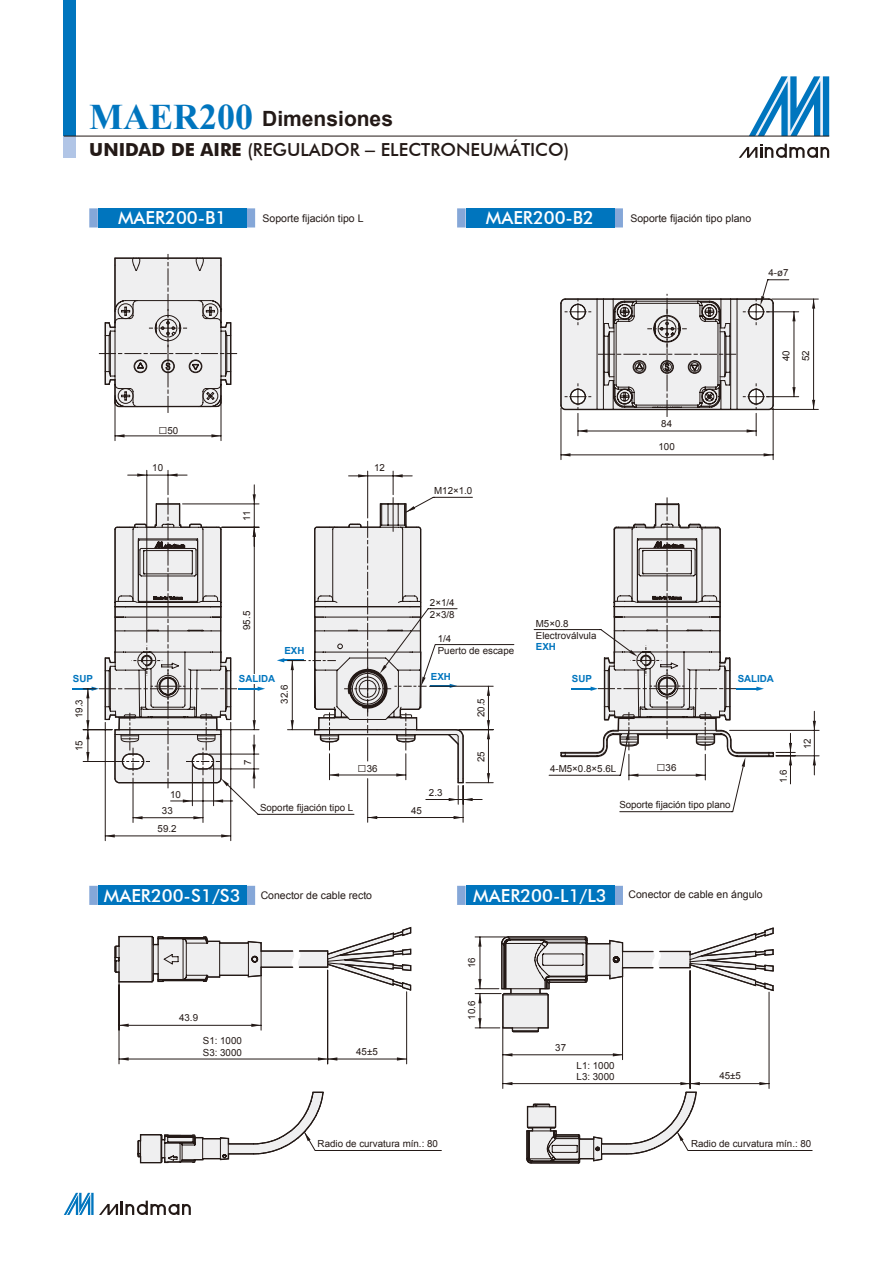
<style>
.page{position:relative;width:893px;height:1263px;background:#fff}
.page>*{position:absolute;margin:0;border:0;box-sizing:border-box;transform-origin:0 0}
.t1{font:700 21px "Arial";color:#231916}
.t2{font:500 18px "Futura BT";color:#fff}
.t3{font:500 18px "Futura BT";color:#231916}
.t4{font:10.5px "Arial";color:#231916}
.t5{font:9.75px "Arial";color:#231916}
.t6{font:700 9.75px "Arial";color:#0075be}
.s1{font-family:"Times New Roman";font-size:36px;color:#0075be}
.s2{font-weight:700}
.s3{font-family:"Arial";font-weight:400}
.s4{font-size:15px}
</style>
<div class="page">
<svg style="left:749px;top:76px;width:80px;height:60px"></svg>
<svg style="left:739px;top:144px;width:90px;height:14px"></svg>
<div style="left:64px;top:0;width:12px;height:136px;background:#0075be"></div>
<div style="left:64px;top:136px;width:12px;height:21px;background:#b1c5e6"></div>
<hr style="left:64px;top:136px;width:765px;height:1px;background:#231916">
<svg style="left:64px;top:1193px;width:127px;height:22px"></svg>
<hr style="left:863px;top:0;width:1px;height:1263px;background:#595857">
<svg style="left:560px;top:279px;width:259px;height:533px"></svg>
<svg style="left:560px;top:294px;width:214px;height:123px"></svg>
<svg style="left:747px;top:429px;width:9px;height:4px"></svg>
<svg style="left:578px;top:429px;width:9px;height:4px"></svg>
<svg style="left:764px;top:453px;width:9px;height:3px"></svg>
<svg style="left:561px;top:453px;width:9px;height:3px"></svg>
<svg style="left:792px;top:387px;width:4px;height:10px"></svg>
<svg style="left:792px;top:312px;width:4px;height:9px"></svg>
<svg style="left:812px;top:299px;width:3px;height:10px"></svg>
<svg style="left:812px;top:400px;width:3px;height:9px"></svg>
<svg style="left:789px;top:743px;width:3px;height:22px"></svg>
<svg style="left:813px;top:756px;width:3px;height:9px"></svg>
<svg style="left:813px;top:721px;width:3px;height:9px"></svg>
<svg style="left:89px;top:208px;width:166px;height:19px"></svg>
<div style="left:98px;top:208px;width:149px;height:19px;background:#0075be"></div>
<svg style="left:457px;top:208px;width:166px;height:19px"></svg>
<div style="left:466px;top:208px;width:148px;height:19px;background:#0075be"></div>
<svg style="left:89px;top:886px;width:166px;height:19px"></svg>
<div style="left:98px;top:886px;width:149px;height:19px;background:#0075be"></div>
<svg style="left:457px;top:886px;width:166px;height:19px"></svg>
<div style="left:466px;top:886px;width:148px;height:19px;background:#0075be"></div>
<svg style="left:119px;top:936px;width:694px;height:215px"></svg>
<svg style="left:137px;top:1091px;width:560px;height:73px"></svg>
<svg style="left:119px;top:1057px;width:10px;height:3px"></svg>
<svg style="left:318px;top:1057px;width:19px;height:3px"></svg>
<svg style="left:397px;top:1057px;width:10px;height:3px"></svg>
<svg style="left:478px;top:937px;width:3px;height:10px"></svg>
<svg style="left:478px;top:1018px;width:3px;height:10px"></svg>
<svg style="left:478px;top:979px;width:3px;height:24px"></svg>
<svg style="left:503px;top:1082px;width:9px;height:3px"></svg>
<svg style="left:680px;top:1082px;width:20px;height:3px"></svg>
<svg style="left:759px;top:1082px;width:10px;height:3px"></svg>
<svg style="left:119px;top:1024px;width:10px;height:3px"></svg>
<svg style="left:251px;top:1024px;width:10px;height:3px"></svg>
<svg style="left:503px;top:1053px;width:9px;height:3px"></svg>
<svg style="left:613px;top:1053px;width:10px;height:3px"></svg>
<svg style="left:114px;top:926px;width:298px;height:65px"></svg>
<svg style="left:501px;top:927px;width:273px;height:106px"></svg>
<svg style="left:104px;top:470px;width:410px;height:371px"></svg>
<svg style="left:393px;top:474px;width:10px;height:3px"></svg>
<svg style="left:358px;top:474px;width:10px;height:3px"></svg>
<svg style="left:487px;top:686px;width:3px;height:10px"></svg>
<svg style="left:105px;top:834px;width:10px;height:3px"></svg>
<svg style="left:221px;top:834px;width:10px;height:3px"></svg>
<svg style="left:487px;top:773px;width:3px;height:10px"></svg>
<svg style="left:487px;top:720px;width:3px;height:19px"></svg>
<svg style="left:449px;top:798px;width:24px;height:3px"></svg>
<svg style="left:133px;top:816px;width:10px;height:3px"></svg>
<svg style="left:193px;top:816px;width:10px;height:3px"></svg>
<svg style="left:183px;top:799px;width:9px;height:3px"></svg>
<svg style="left:214px;top:799px;width:9px;height:3px"></svg>
<svg style="left:368px;top:816px;width:9px;height:3px"></svg>
<svg style="left:454px;top:816px;width:9px;height:3px"></svg>
<svg style="left:277px;top:503px;width:187px;height:281px"></svg>
<svg style="left:534px;top:497px;width:230px;height:280px"></svg>
<svg style="left:72px;top:254px;width:193px;height:534px"></svg>
<div style="left:239px;top:674px;width:36px;height:10px;background:#fff"></div>
<p class="t1" style="left:89px;top:105px;width:305px"><span class="s1">MAER200</span> Dimensiones</p>
<p class="t3" style="left:89px;top:139px;width:481px"><span class="s2">UNIDAD DE AIRE</span> (REGULADOR <span class="s3">–</span> ELECTRONEUMÁTICO)</p>
<p class="t2" style="left:118px;top:207px;width:110px">MAER200-B1</p>
<p class="t4" style="left:263px;top:211px;width:102px">Soporte fijación tipo L</p>
<p class="t2" style="left:486px;top:207px;width:110px">MAER200-B2</p>
<p class="t4" style="left:630px;top:212px;width:122px">Soporte fijación tipo plano</p>
<p class="t5" style="left:768px;top:267px;width:22px">4-ø7</p>
<p class="t5" style="left:158px;top:424px;width:21px"><span class="s4">□</span>50</p>
<p class="t5" style="left:152px;top:461px;width:12px">10</p>
<p class="t5" style="left:240px;top:521px;width:12px;rotate:-90deg">11</p>
<p class="t5" style="left:374px;top:461px;width:12px">12</p>
<p class="t5" style="left:434px;top:484px;width:40px">M12×1.0</p>
<p class="t5" style="left:661px;top:417px;width:12px">84</p>
<p class="t5" style="left:658px;top:441px;width:18px">100</p>
<p class="t5" style="left:780px;top:361px;width:12px;rotate:-90deg">40</p>
<p class="t5" style="left:799px;top:361px;width:12px;rotate:-90deg">52</p>
<p class="t5" style="left:240px;top:630px;width:20px;rotate:-90deg">95.5</p>
<p class="t6" style="left:284px;top:644px;width:22px">EXH</p>
<p class="t5" style="left:430px;top:596px;width:26px">2×1/4</p>
<p class="t5" style="left:430px;top:608px;width:26px">2×3/8</p>
<p class="t5" style="left:438px;top:632px;width:15px">1/4</p>
<p class="t5" style="left:438px;top:644px;width:78px">Puerto de escape</p>
<p class="t5" style="left:536px;top:617px;width:34px">M5×0.8</p>
<p class="t5" style="left:536px;top:629px;width:62px">Electroválvula</p>
<p class="t6" style="left:536px;top:640px;width:22px">EXH</p>
<p class="t6" style="left:73px;top:673px;width:22px">SUP</p>
<p class="t6" style="left:431px;top:670px;width:22px">EXH</p>
<p class="t6" style="left:572px;top:673px;width:22px">SUP</p>
<p class="t6" style="left:738px;top:673px;width:38px">SALIDA</p>
<p class="t6" style="left:239px;top:673px;width:38px">SALIDA</p>
<p class="t5" style="left:73px;top:718px;width:20px;rotate:-90deg">19.3</p>
<p class="t5" style="left:73px;top:751px;width:12px;rotate:-90deg">15</p>
<p class="t5" style="left:241px;top:765px;width:7px;rotate:-90deg">7</p>
<p class="t5" style="left:278px;top:703px;width:20px;rotate:-90deg">32.6</p>
<p class="t5" style="left:475px;top:717px;width:20px;rotate:-90deg">20.5</p>
<p class="t5" style="left:475px;top:762px;width:12px;rotate:-90deg">25</p>
<p class="t5" style="left:358px;top:762px;width:21px"><span class="s4">□</span>36</p>
<p class="t5" style="left:657px;top:761px;width:21px"><span class="s4">□</span>36</p>
<p class="t5" style="left:550px;top:762px;width:68px">4-M5×0.8×5.6L</p>
<p class="t5" style="left:429px;top:786px;width:15px">2.3</p>
<p class="t5" style="left:170px;top:788px;width:12px">10</p>
<p class="t5" style="left:162px;top:804px;width:12px">33</p>
<p class="t5" style="left:260px;top:801px;width:95px">Soporte fijación tipo L</p>
<p class="t5" style="left:619px;top:798px;width:113px">Soporte fijación tipo plano</p>
<p class="t5" style="left:158px;top:822px;width:20px">59.2</p>
<p class="t5" style="left:411px;top:804px;width:12px">45</p>
<p class="t5" style="left:777px;top:783px;width:15px;rotate:-90deg">1.6</p>
<p class="t5" style="left:801px;top:749px;width:12px;rotate:-90deg">12</p>
<p class="t2" style="left:104px;top:884px;width:138px">MAER200-S1/S3</p>
<p class="t2" style="left:473px;top:884px;width:135px">MAER200-L1/L3</p>
<p class="t4" style="left:261px;top:888px;width:113px">Conector de cable recto</p>
<p class="t4" style="left:628px;top:888px;width:136px">Conector de cable en ángulo</p>
<p class="t5" style="left:179px;top:1011px;width:20px">43.9</p>
<p class="t5" style="left:203px;top:1034px;width:41px">S1: 1000</p>
<p class="t5" style="left:203px;top:1046px;width:41px">S3: 3000</p>
<p class="t5" style="left:356px;top:1045px;width:23px">45±5</p>
<p class="t5" style="left:465px;top:968px;width:12px;rotate:-90deg">16</p>
<p class="t5" style="left:465px;top:1019px;width:20px;rotate:-90deg">10.6</p>
<p class="t5" style="left:555px;top:1041px;width:12px">37</p>
<p class="t5" style="left:577px;top:1059px;width:39px">L1: 1000</p>
<p class="t5" style="left:577px;top:1070px;width:39px">L3: 3000</p>
<p class="t5" style="left:719px;top:1069px;width:23px">45±5</p>
<p class="t5" style="left:318px;top:1137px;width:122px">Radio de curvatura mín.: 80</p>
<p class="t5" style="left:691px;top:1137px;width:122px">Radio de curvatura mín.: 80</p>
</div>
